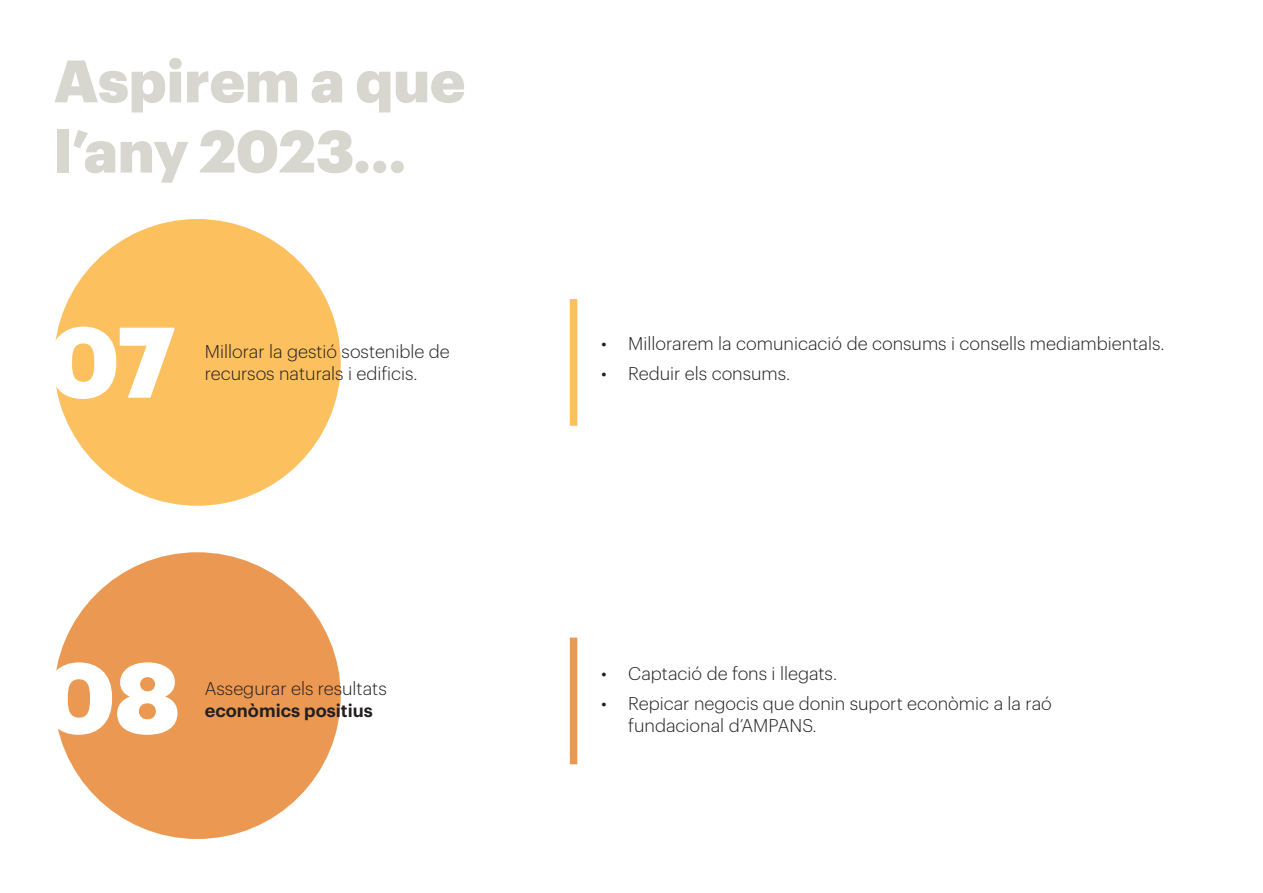
<style>
.page{position:relative;width:1263px;height:893px;background:#fff}
.page>*{position:absolute;margin:0;border:0;box-sizing:border-box;transform-origin:0 0}
.t1{font:900 97.95px "Graphik";color:#fff}
.t2{font:900 58.5px "Graphik";color:#d7d7d0}
.t3{font:300 18px/21.6px "Graphik";color:#231f20}
.t4{font:600 18px "Graphik";color:#231f20}
</style>
<div class="page">
<div style="left:54px;top:219px;width:287px;height:287px;background:#fdc05e;border-radius:50%"></div>
<div style="left:54px;top:552px;width:287px;height:287px;background:#eb9952;border-radius:50%"></div>
<div style="left:570px;top:299px;width:7px;height:127px;background:#fdc05e"></div>
<div style="left:570px;top:638px;width:7px;height:126px;background:#eb9952"></div>
<p class="t2" style="left:54px;top:36px;width:413px">Aspirem a que</p>
<p class="t2" style="left:54px;top:106px;width:354px">l’any 2023...</p>
<p class="t1" style="left:47px;top:286px;width:130px">07</p>
<p class="t3" style="left:205px;top:339px;width:247px">Millorar la gestió sostenible de</p>
<p class="t3" style="left:205px;top:361px;width:214px">recursos naturals i edificis.</p>
<p class="t1" style="left:43px;top:622px;width:139px">08</p>
<p class="t3" style="left:205px;top:677px;width:183px">Assegurar els resultats</p>
<p class="t4" style="left:205px;top:697px;width:169px">econòmics positius</p>
<p class="t3" style="left:601px;top:331px;width:565px">• Millorarem la comunicació de consums i consells mediambientals.</p>
<p class="t3" style="left:601px;top:361px;width:191px">• Reduir els consums.</p>
<p class="t3" style="left:601px;top:662px;width:237px">• Captació de fons i llegats.</p>
<p class="t3" style="left:628px;top:692px;width:425px;text-indent:-27px">• Repicar negocis que donin suport econòmic a la raó fundacional d’AMPANS.</p>
</div>
